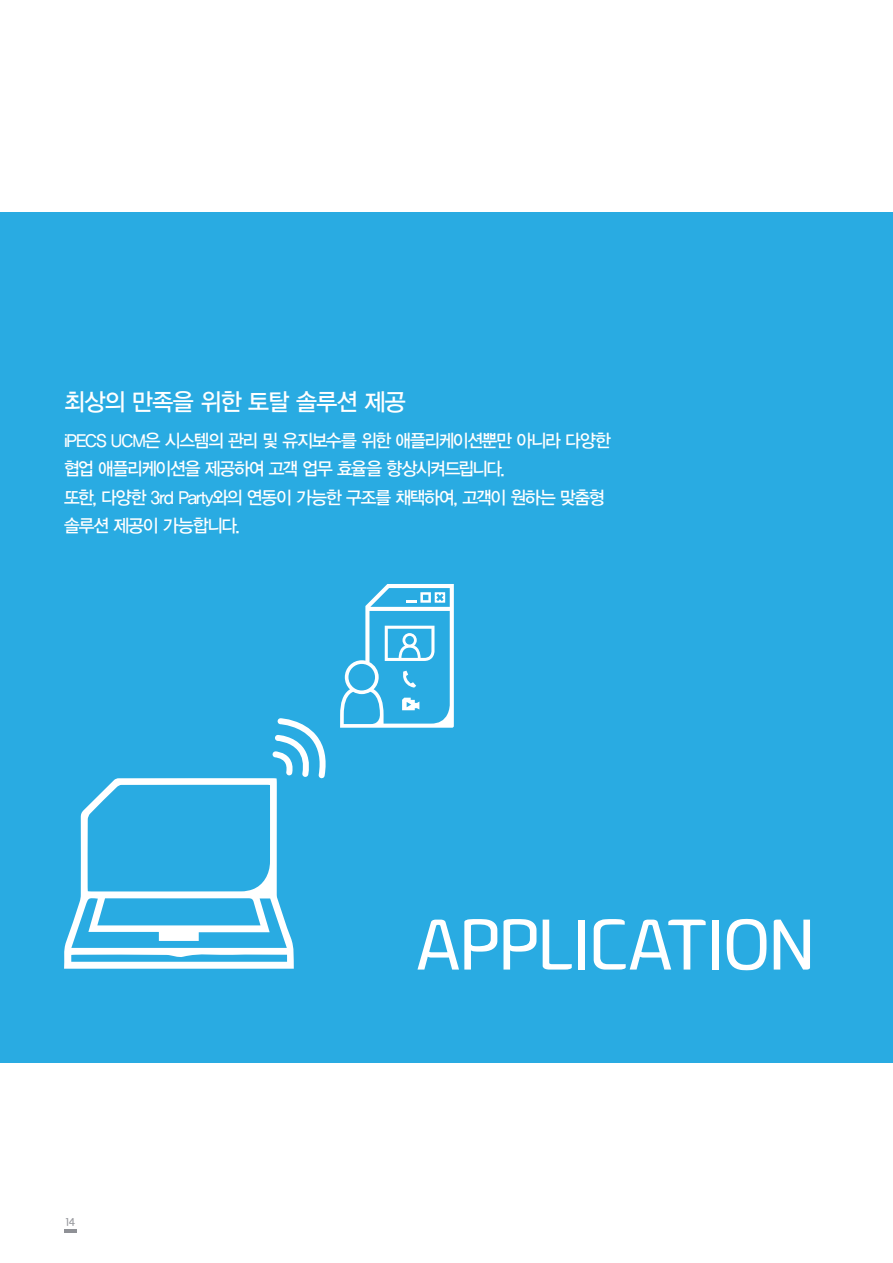
<style>
.page{position:relative;width:893px;height:1263px;background:#fff}
.page>*{position:absolute;margin:0;border:0;box-sizing:border-box;transform-origin:0 0}
.t1{font:66px "i PECS";letter-spacing:-.02em;color:#fff}
.타이틀_-_대제목{font:24px "YDVYGO13";letter-spacing:-.03em;color:#fff;scale:.95 1}
.BODY{font:18px/28.5px "YDVYGO13";letter-spacing:-.07em;color:#fff;scale:.95 1}
.t2{font:10.5px "i PECS";color:#9a9ba0}
</style>
<div class="page">
<hr style="left:64px;top:1229px;width:13px;height:4px;background:#8f9196">
<div style="left:0;top:213px;width:893px;height:850px;background:#29abe2"></div>
<svg style="left:340px;top:584px;width:114px;height:144px"></svg>
<svg style="left:64px;top:718px;width:262px;height:251px"></svg>
<p class="타이틀_-_대제목" style="left:64px;top:386px;width:361px">최상의 만족을 위한 토탈 솔루션 제공</p>
<p class="BODY" style="left:64px;top:425px;width:577px">iPECS UCM은 시스템의 관리 및 유지보수를 위한 애플리케이션뿐만 아니라 다양한 협업 애플리케이션을 제공하여 고객 업무 효율을 향상시켜드립니다.</p>
<p class="BODY" style="left:64px;top:482px;width:571px">또한, 다양한 3rd Party와의 연동이 가능한 구조를 채택하여, 고객이 원하는 맞춤형 솔루션 제공이 가능합니다.</p>
<p class="t2" style="left:65px;top:1215px;width:11px">14</p>
<p class="t1" style="left:416px;top:902px;width:400px">APPLICATION</p>
</div>
